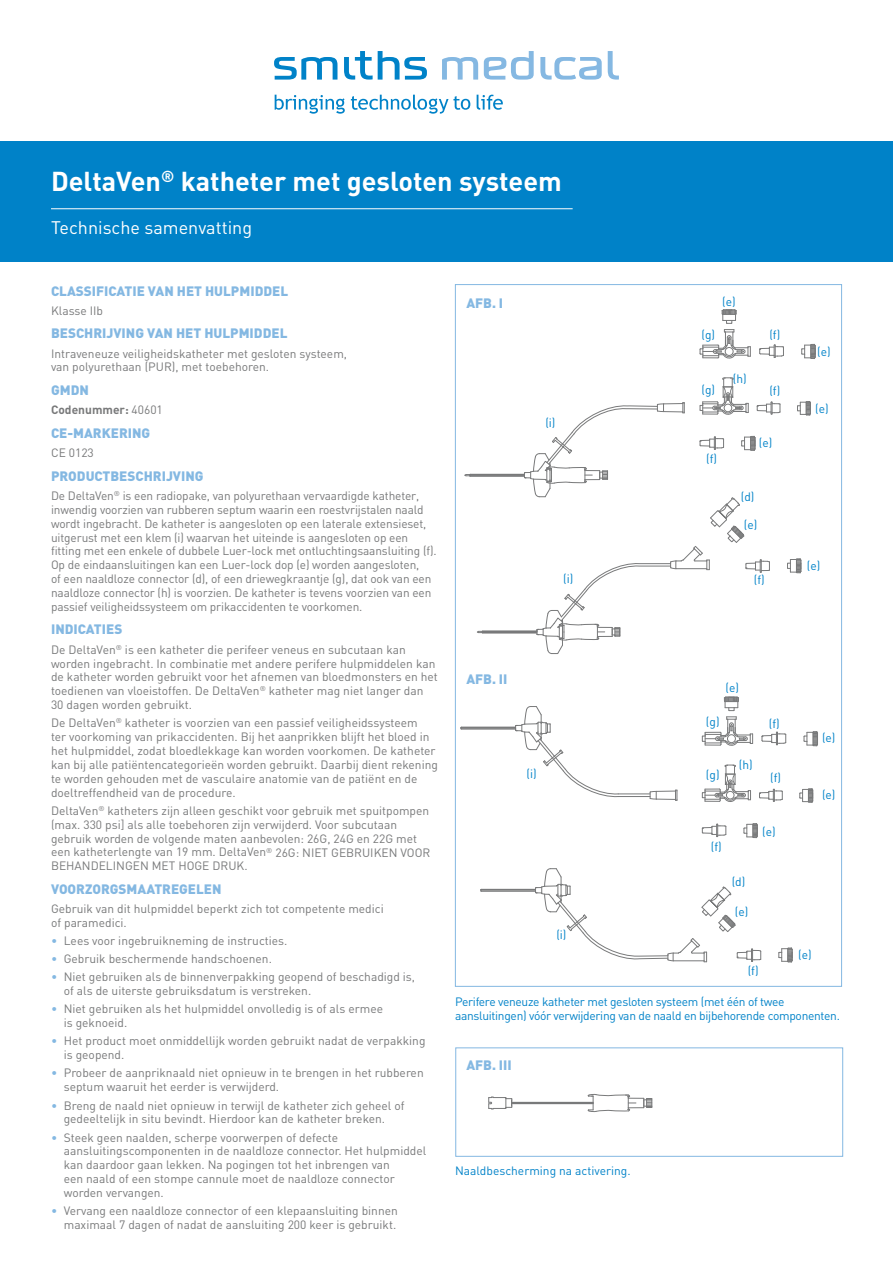
<style>
.page{position:relative;width:893px;height:1263px;background:#fff}
.page>*{position:absolute;margin:0;border:0;box-sizing:border-box;transform-origin:0 0}
.t1{font:700 27px "DIN";color:#fff}
.t2{font:18px "DIN";color:#fff}
.t3{font:900 13.5px "DIN";color:#84b8e2}
.t4{font:12px/13.8px "DIN";color:#78797a}
.t5{font:12px/13.8px "DIN";letter-spacing:-.025em;color:#0082c8}
.t6{font:12px "DIN";color:#0082c8}
.t7{font:700 12px "DIN";color:#78797a}
.s1{font-weight:400}
.s2{color:#84b8e2}
</style>
<div class="page">
<div style="left:0;top:141px;width:893px;height:120px;background:#0082c8"></div>
<hr style="left:51px;top:208px;width:522px;height:1px;background:#fff">
<svg style="left:274px;top:57px;width:63px;height:23px"></svg>
<svg style="left:344px;top:51px;width:83px;height:29px"></svg>
<svg style="left:442px;top:57px;width:36px;height:23px"></svg>
<svg style="left:608px;top:51px;width:11px;height:29px"></svg>
<svg style="left:484px;top:51px;width:50px;height:29px"></svg>
<svg style="left:540px;top:57px;width:62px;height:23px"></svg>
<svg style="left:275px;top:95px;width:70px;height:19px"></svg>
<svg style="left:351px;top:95px;width:119px;height:19px"></svg>
<svg style="left:477px;top:95px;width:26px;height:15px"></svg>
<hr style="left:466px;top:475px;width:58px;height:1px;background:#78797a">
<hr style="left:470px;top:474px;width:54px;height:1px;background:#78797a">
<hr style="left:470px;top:476px;width:54px;height:1px;background:#78797a">
<svg style="left:464px;top:474px;width:7px;height:3px"></svg>
<svg style="left:797px;top:401px;width:14px;height:15px"></svg>
<svg style="left:759px;top:345px;width:25px;height:13px"></svg>
<svg style="left:801px;top:344px;width:15px;height:15px"></svg>
<svg style="left:700px;top:309px;width:51px;height:50px"></svg>
<hr style="left:483px;top:633px;width:54px;height:1px;background:#78797a">
<hr style="left:482px;top:631px;width:55px;height:1px;background:#78797a">
<hr style="left:482px;top:632px;width:55px;height:1px;background:#78797a">
<svg style="left:787px;top:558px;width:15px;height:15px"></svg>
<svg style="left:524px;top:378px;width:257px;height:276px"></svg>
<hr style="left:461px;top:729px;width:55px;height:1px;background:#78797a">
<hr style="left:461px;top:728px;width:55px;height:1px;background:#78797a">
<hr style="left:461px;top:727px;width:55px;height:1px;background:#78797a">
<hr style="left:618px;top:794px;width:32px;height:1px;background:#78797a">
<hr style="left:618px;top:796px;width:32px;height:1px;background:#78797a">
<svg style="left:650px;top:790px;width:28px;height:11px"></svg>
<svg style="left:515px;top:706px;width:104px;height:92px"></svg>
<svg style="left:759px;top:789px;width:24px;height:13px"></svg>
<svg style="left:799px;top:788px;width:15px;height:15px"></svg>
<svg style="left:762px;top:732px;width:24px;height:13px"></svg>
<svg style="left:804px;top:731px;width:14px;height:15px"></svg>
<svg style="left:702px;top:696px;width:51px;height:50px"></svg>
<svg style="left:702px;top:824px;width:25px;height:13px"></svg>
<svg style="left:744px;top:823px;width:14px;height:15px"></svg>
<svg style="left:702px;top:765px;width:49px;height:37px"></svg>
<hr style="left:481px;top:891px;width:55px;height:1px;background:#78797a">
<hr style="left:481px;top:889px;width:54px;height:1px;background:#78797a">
<svg style="left:778px;top:947px;width:15px;height:16px"></svg>
<svg style="left:535px;top:868px;width:226px;height:94px"></svg>
<hr style="left:512px;top:1103px;width:81px;height:1px;background:#78797a">
<hr style="left:512px;top:1102px;width:81px;height:1px;background:#78797a">
<svg style="left:588px;top:1094px;width:65px;height:18px"></svg>
<svg style="left:488px;top:1097px;width:25px;height:13px"></svg>
<div style="left:455px;top:1047px;width:388px;height:110px;border:1px solid #84b8e2"></div>
<h1 class="t1" style="left:51px;top:164px;width:512px">DeltaVen<sup>®</sup> katheter met gesloten systeem</h1>
<h2 class="t2" style="left:51px;top:216px;width:203px">Technische samenvatting</h2>
<p class="t3" style="left:51px;top:282px;width:239px">CLASSIFICATIE VAN HET HULPMIDDEL</p>
<p class="t4" style="left:51px;top:303px;width:54px">Klasse IIb</p>
<p class="t3" style="left:51px;top:324px;width:238px">BESCHRIJVING VAN HET HULPMIDDEL</p>
<p class="t4" style="left:51px;top:346px;width:298px">Intraveneuze veiligheidskatheter met gesloten systeem, van polyurethaan (PUR), met toebehoren.</p>
<p class="t3" style="left:51px;top:381px;width:39px">GMDN</p>
<p class="t7" style="left:51px;top:402px;width:113px">Codenummer: <span class="s1">40601</span></p>
<p class="t3" style="left:51px;top:424px;width:101px">CE-MARKERING</p>
<p class="t4" style="left:51px;top:446px;width:44px">CE 0123</p>
<p class="t3" style="left:51px;top:467px;width:154px">PRODUCTBESCHRIJVING</p>
<p class="t4" style="left:51px;top:488px;width:387px">De DeltaVen<sup>®</sup> is een radiopake, van polyurethaan vervaardigde katheter, inwendig voorzien van rubberen septum waarin een roestvrijstalen naald wordt ingebracht. De katheter is aangesloten op een laterale extensieset, uitgerust met een klem (i) waarvan het uiteinde is aangesloten op een fitting met een enkele of dubbele Luer-lock met ontluchtingsaansluiting (f).<br>Op de eindaansluitingen kan een Luer-lock dop (e) worden aangesloten,<br>of een naaldloze connector (d), of een driewegkraantje (g), dat ook van een naaldloze connector (h) is voorzien. De katheter is tevens voorzien van een passief veiligheidssysteem om prikaccidenten te voorkomen.</p>
<p class="t3" style="left:51px;top:620px;width:73px">INDICATIES</p>
<p class="t4" style="left:51px;top:642px;width:388px">De DeltaVen<sup>®</sup> is een katheter die perifeer veneus en subcutaan kan worden ingebracht. In combinatie met andere perifere hulpmiddelen kan de katheter worden gebruikt voor het afnemen van bloedmonsters en het toedienen van vloeistoffen. De DeltaVen<sup>®</sup> katheter mag niet langer dan 30 dagen worden gebruikt.</p>
<p class="t4" style="left:51px;top:716px;width:388px">De DeltaVen<sup>®</sup> katheter is voorzien van een passief veiligheidssysteem<br>ter voorkoming van prikaccidenten. Bij het aanprikken blijft het bloed in het hulpmiddel, zodat bloedlekkage kan worden voorkomen. De katheter kan bij alle patiëntencategorieën worden gebruikt. Daarbij dient rekening te worden gehouden met de vasculaire anatomie van de patiënt en de doeltreffendheid van de procedure.</p>
<p class="t4" style="left:51px;top:803px;width:381px">DeltaVen<sup>®</sup> katheters zijn alleen geschikt voor gebruik met spuitpompen (max. 330 psi] als alle toebehoren zijn verwijderd. Voor subcutaan gebruik worden de volgende maten aanbevolen: 26G, 24G en 22G met een katheterlengte van 19 mm. DeltaVen<sup>®</sup> 26G: NIET GEBRUIKEN VOOR BEHANDELINGEN MET HOGE DRUK.</p>
<p class="t3" style="left:51px;top:880px;width:172px">VOORZORGSMAATREGELEN</p>
<p class="t4" style="left:51px;top:902px;width:334px">Gebruik van dit hulpmiddel beperkt zich tot competente medici of paramedici.</p>
<p class="t4" style="left:51px;top:934px;width:238px"><span class="s2">•</span> Lees voor ingebruikneming de instructies.</p>
<p class="t4" style="left:51px;top:952px;width:222px"><span class="s2">•</span> Gebruik beschermende handschoenen.</p>
<p class="t4" style="left:64px;top:970px;width:353px;text-indent:-13px"><span class="s2">•</span> Niet gebruiken als de binnenverpakking geopend of beschadigd is, of als de uiterste gebruiksdatum is verstreken.</p>
<p class="t4" style="left:64px;top:1002px;width:321px;text-indent:-13px"><span class="s2">•</span> Niet gebruiken als het hulpmiddel onvolledig is of als ermee is geknoeid.</p>
<p class="t4" style="left:64px;top:1034px;width:363px;text-indent:-13px"><span class="s2">•</span> Het product moet onmiddellijk worden gebruikt nadat de verpakking is geopend.</p>
<p class="t4" style="left:64px;top:1066px;width:361px;text-indent:-13px"><span class="s2">•</span> Probeer de aanpriknaald niet opnieuw in te brengen in het rubberen septum waaruit het eerder is verwijderd.</p>
<p class="t4" style="left:51px;top:1098px;width:355px;text-align:center"><span class="s2">•</span> Breng de naald niet opnieuw in terwijl de katheter zich geheel of gedeeltelijk in situ bevindt. Hierdoor kan de katheter breken.</p>
<p class="t4" style="left:64px;top:1130px;width:364px;text-indent:-13px"><span class="s2">•</span> Steek geen naalden, scherpe voorwerpen of defecte aansluitingscomponenten in de naaldloze connector. Het hulpmiddel kan daardoor gaan lekken. Na pogingen tot het inbrengen van<br>een naald of een stompe cannule moet de naaldloze connector worden vervangen.</p>
<p class="t4" style="left:51px;top:1204px;width:348px;text-align:right"><span class="s2">•</span> Vervang een naaldloze connector of een klepaansluiting binnen maximaal 7 dagen of nadat de aansluiting 200 keer is gebruikt.</p>
<p class="t3" style="left:466px;top:294px;width:38px">AFB. I</p>
<p class="t5" style="left:545px;top:416px;width:12px">(i)</p>
<p class="t5" style="left:563px;top:572px;width:12px">(i)</p>
<p class="t3" style="left:466px;top:670px;width:43px">AFB. II</p>
<p class="t5" style="left:527px;top:767px;width:12px">(i)</p>
<p class="t5" style="left:556px;top:928px;width:12px">(i)</p>
<p class="t5" style="left:701px;top:328px;width:15px">(g)</p>
<p class="t5" style="left:722px;top:295px;width:15px">(e)</p>
<p class="t5" style="left:701px;top:382px;width:15px">(g)</p>
<p class="t5" style="left:733px;top:372px;width:15px">(h)</p>
<p class="t5" style="left:769px;top:328px;width:12px">(f)</p>
<p class="t5" style="left:769px;top:384px;width:12px">(f)</p>
<p class="t5" style="left:706px;top:451px;width:12px">(f)</p>
<p class="t5" style="left:759px;top:435px;width:15px">(e)</p>
<p class="t5" style="left:741px;top:490px;width:15px">(d)</p>
<p class="t5" style="left:744px;top:518px;width:15px">(e)</p>
<p class="t5" style="left:754px;top:573px;width:12px">(f)</p>
<p class="t5" style="left:817px;top:344px;width:15px">(e)</p>
<p class="t5" style="left:815px;top:402px;width:15px">(e)</p>
<p class="t5" style="left:807px;top:559px;width:15px">(e)</p>
<p class="t5" style="left:726px;top:681px;width:15px">(e)</p>
<p class="t5" style="left:706px;top:715px;width:15px">(g)</p>
<p class="t5" style="left:706px;top:768px;width:15px">(g)</p>
<p class="t5" style="left:739px;top:757px;width:15px">(h)</p>
<p class="t5" style="left:769px;top:716px;width:12px">(f)</p>
<p class="t5" style="left:770px;top:771px;width:12px">(f)</p>
<p class="t5" style="left:711px;top:839px;width:12px">(f)</p>
<p class="t5" style="left:732px;top:874px;width:15px">(d)</p>
<p class="t5" style="left:735px;top:904px;width:15px">(e)</p>
<p class="t5" style="left:762px;top:825px;width:15px">(e)</p>
<p class="t5" style="left:748px;top:964px;width:12px">(f)</p>
<p class="t5" style="left:822px;top:731px;width:15px">(e)</p>
<p class="t5" style="left:822px;top:788px;width:15px">(e)</p>
<p class="t5" style="left:798px;top:947px;width:15px">(e)</p>
<p class="t5" style="left:455px;top:995px;width:386px">Perifere veneuze katheter met gesloten systeem (met één of twee aansluitingen) vóór verwijdering van de naald en bijbehorende componenten.</p>
<p class="t3" style="left:466px;top:1056px;width:47px">AFB. III</p>
<p class="t6" style="left:455px;top:1163px;width:177px">Naaldbescherming na activering.</p>
</div>
